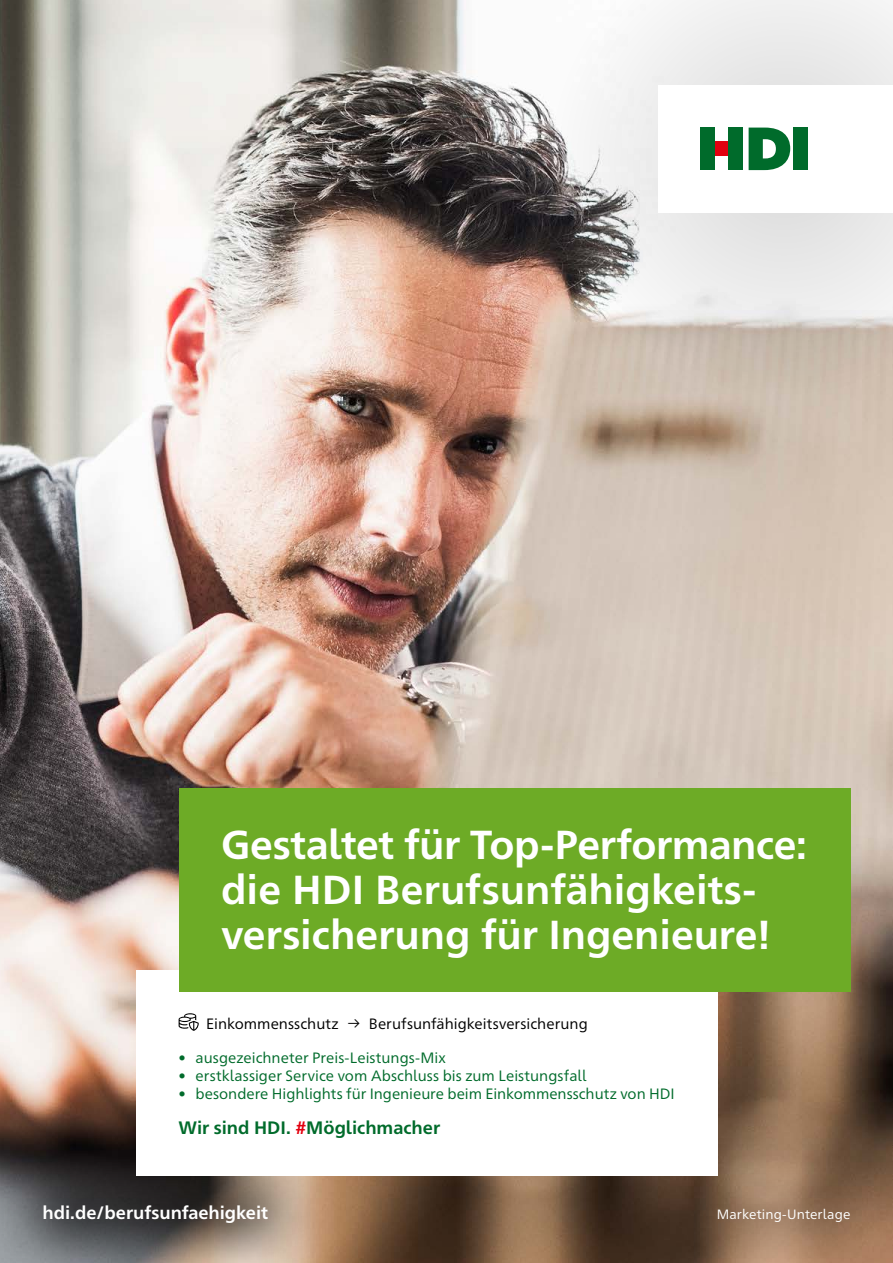
<style>
.page{position:relative;width:893px;height:1263px;background:#fff}
.page>*{position:absolute;margin:0;border:0;box-sizing:border-box;transform-origin:0 0}
.t1{font:700 40.5px/45px "HDI Pro";letter-spacing:-.005em;color:#fff}
.t2{font:700 18px "HDI Pro";letter-spacing:-.005em;color:#fff}
.t3{font:700 18px "HDI Pro";letter-spacing:-.005em;color:#006b2b}
.t4{font:15px "HDI Pro";color:#006b2b}
.t5{font:15px "HDI Pro";letter-spacing:.005em;color:#000}
.t6{font:13.5px "HDI Pro";letter-spacing:.01em;color:#fff}
.s1{color:#e3000f}
</style>
<div class="page">
<img style="left:0;top:0;width:893px;height:1263px">
<svg style="left:546px;top:0;width:347px;height:398px;fill:#eaeaea"></svg>
<div style="left:677px;top:1167px;width:213px;height:96px;background:#000;opacity:.55"></div>
<div style="left:658px;top:85px;width:235px;height:128px;background:#fff"></div>
<svg style="left:749px;top:128px;width:41px;height:42px"></svg>
<div style="left:794px;top:128px;width:14px;height:42px;background:#006b2b"></div>
<div style="left:715px;top:142px;width:14px;height:14px;background:#e3000f"></div>
<div style="left:729px;top:128px;width:14px;height:42px;background:#006b2b"></div>
<div style="left:700px;top:128px;width:15px;height:42px;background:#006b2b"></div>
<svg style="left:0;top:1146px;width:325px;height:117px;background:#675f59"></svg>
<div style="left:136px;top:971px;width:581px;height:205px;background:#fff"></div>
<svg style="left:179px;top:1013px;width:20px;height:18px"></svg>
<div style="left:179px;top:789px;width:671px;height:203px;background:#6dab26"></div>
<h1 class="t1" style="left:221px;top:820px;width:588px">Gestaltet für Top-Performance: die HDI Berufsunfähigkeits&shy;versicherung für Ingenieure!</h1>
<p class="t5" style="left:206px;top:1012px;width:134px">Einkommensschutz</p>
<p class="t5" style="left:369px;top:1012px;width:220px">Berufsunfähigkeitsversicherung</p>
<p class="t4" style="left:179px;top:1047px;width:269px">• ausgezeichneter Preis-Leistungs-Mix</p>
<p class="t4" style="left:179px;top:1065px;width:410px">• erstklassiger Service vom Abschluss bis zum Leistungsfall</p>
<p class="t4" style="left:179px;top:1083px;width:498px">• besondere Highlights für Ingenieure beim Einkommensschutz von HDI</p>
<p class="t3" style="left:179px;top:1114px;width:263px">Wir sind HDI. <span class="s1">#</span>Möglichmacher</p>
<p class="t2" style="left:43px;top:1199px;width:227px">hdi.de/berufsunfaehigkeit</p>
<p class="t6" style="left:717px;top:1204px;width:135px">Marketing-Unterlage</p>
</div>
